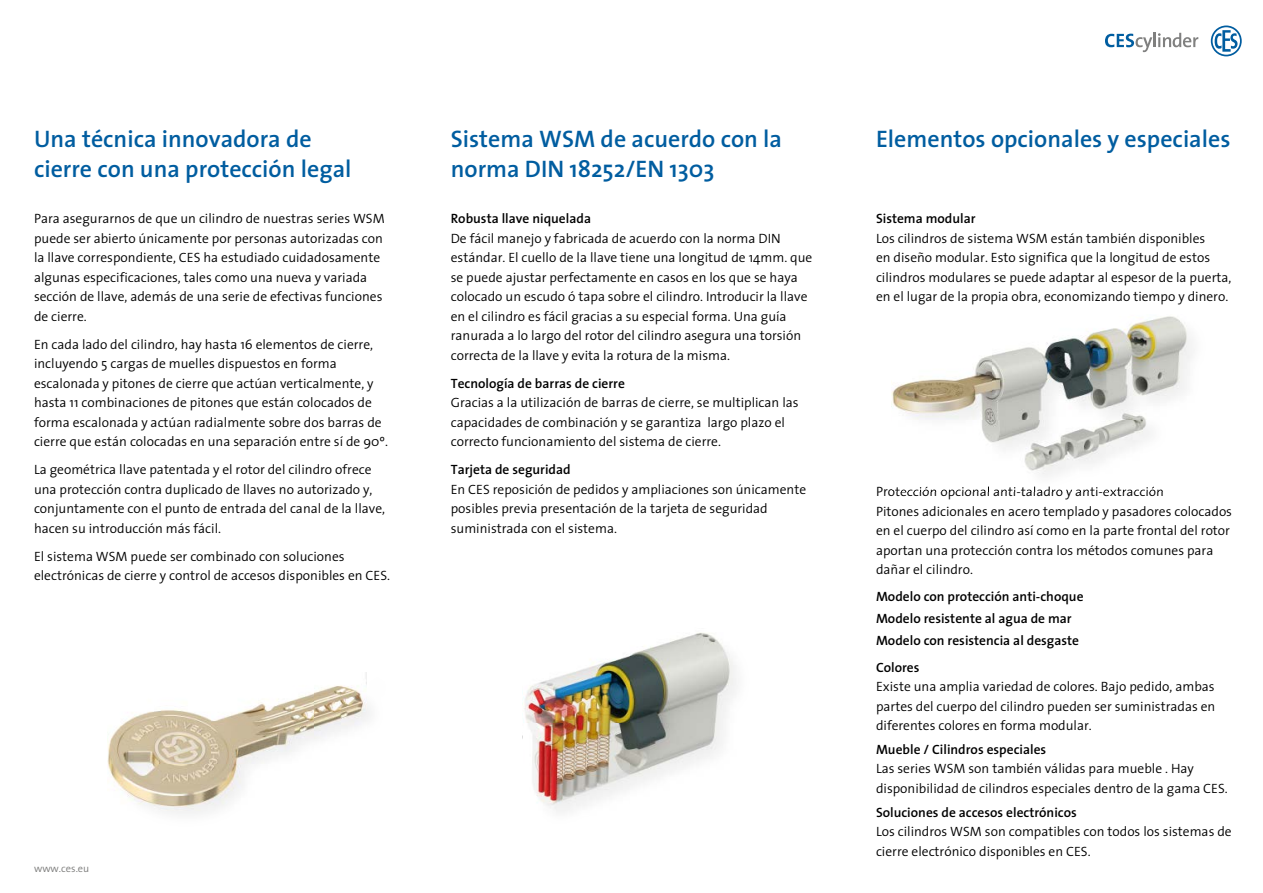
<style>
.page{position:relative;width:1263px;height:893px;background:#fff}
.page>*{position:absolute;margin:0;border:0;box-sizing:border-box;transform-origin:0 0}
.t1{font:600 24px/30px "The Sans";color:#005da0}
.t2{font:300 13.5px/19.5px "The Sans";color:#000}
.t3{font:600 13.5px/22.2px "The Sans";color:#000}
.t4{font:300 10.5px "The Sans";color:#7b7b7a}
</style>
<div class="page">
<svg style="left:1105px;top:34px;width:47px;height:18px"></svg>
<hr style="left:1153px;top:33px;width:3px;height:14px;background:#80807f">
<svg style="left:1158px;top:33px;width:40px;height:14px"></svg>
<svg style="left:1211px;top:26px;width:31px;height:30px"></svg>
<img style="left:892px;top:487px;width:271px;height:5px">
<img style="left:892px;top:316px;width:300px;height:157px">
<img style="left:107px;top:672px;width:260px;height:138px">
<img style="left:524px;top:632px;width:212px;height:180px">
<h1 class="t1" style="left:34px;top:123px;width:319px">Una técnica innovadora de cierre con una protección legal</h1>
<h1 class="t1" style="left:451px;top:123px;width:333px">Sistema WSM de acuerdo con la norma DIN 18252/EN 1303</h1>
<h1 class="t1" style="left:876px;top:123px;width:356px">Elementos opcionales y especiales</h1>
<p class="t2" style="left:34px;top:209px;width:352px">Para asegurarnos de que un cilindro de nuestras series WSM puede ser abierto únicamente por personas autorizadas con la llave correspondiente, CES ha estudiado cuidadosamente algunas especificaciones, tales como una nueva y variada sección de llave, además de una serie de efectivas funciones de cierre.</p>
<p class="t2" style="left:34px;top:334px;width:356px">En cada lado del cilindro, hay hasta 16 elementos de cierre, incluyendo 5 cargas de muelles dispuestos en forma escalonada y pitones de cierre que actúan verticalmente, y hasta 11 combinaciones de pitones que están colocados de forma escalonada y actúan radialmente sobre dos barras de cierre que están colocadas en una separación entre sí de 90º.</p>
<p class="t2" style="left:34px;top:460px;width:353px">La geométrica llave patentada y el rotor del cilindro ofrece una protección contra duplicado de llaves no autorizado y, conjuntamente con el punto de entrada del canal de la llave, hacen su introducción más fácil.</p>
<p class="t2" style="left:34px;top:546px;width:358px">El sistema WSM puede ser combinado con soluciones electrónicas de cierre y control de accesos disponibles en CES.</p>
<p class="t3" style="left:451px;top:207px;width:142px">Robusta llave niquelada</p>
<p class="t2" style="left:451px;top:228px;width:363px">De fácil manejo y fabricada de acuerdo con la norma DIN estándar. El cuello de la llave tiene una longitud de 14mm. que se puede ajustar perfectamente en casos en los que se haya colocado un escudo ó tapa sobre el cilindro. Introducir la llave en el cilindro es fácil gracias a su especial forma. Una guía ranurada a lo largo del rotor del cilindro asegura una torsión correcta de la llave y evita la rotura de la misma.</p>
<p class="t3" style="left:451px;top:372px;width:176px">Tecnología de barras de cierre</p>
<p class="t2" style="left:451px;top:393px;width:349px">Gracias a la utilización de barras de cierre, se multiplican las capacidades de combinación y se garantiza largo plazo el correcto funcionamiento del sistema de cierre.</p>
<p class="t3" style="left:451px;top:458px;width:121px">Tarjeta de seguridad</p>
<p class="t2" style="left:451px;top:479px;width:357px">En CES reposición de pedidos y ampliaciones son únicamente posibles previa presentación de la tarjeta de seguridad suministrada con el sistema.</p>
<p class="t4" style="left:34px;top:860px;width:57px">www.ces.eu</p>
<p class="t3" style="left:876px;top:207px;width:101px">Sistema modular</p>
<p class="t2" style="left:876px;top:228px;width:357px">Los cilindros de sistema WSM están también disponibles<br>en diseño modular. Esto significa que la longitud de estos cilindros modulares se puede adaptar al espesor de la puerta, en el lugar de la propia obra, economizando tiempo y dinero.</p>
<p class="t2" style="left:876px;top:481px;width:358px">Protección opcional anti-taladro y anti-extracción<br>Pitones adicionales en acero templado y pasadores colocados en el cuerpo del cilindro así como en la parte frontal del rotor aportan una protección contra los métodos comunes para dañar el cilindro.</p>
<p class="t3" style="left:876px;top:585px;width:209px">Modelo con protección anti-choque<br>Modelo resistente al agua de mar<br>Modelo con resistencia al desgaste</p>
<p class="t3" style="left:876px;top:656px;width:45px">Colores</p>
<p class="t2" style="left:876px;top:676px;width:341px;text-align:justify">Existe una amplia variedad de colores. Bajo pedido, ambas partes del cuerpo del cilindro pueden ser suministradas en diferentes colores en forma modular.</p>
<p class="t3" style="left:876px;top:738px;width:172px">Mueble / Cilindros especiales</p>
<p class="t2" style="left:876px;top:759px;width:353px">Las series WSM son también válidas para mueble . Hay disponibilidad de cilindros especiales dentro de la gama CES.</p>
<p class="t3" style="left:876px;top:801px;width:202px">Soluciones de accesos electrónicos</p>
<p class="t2" style="left:876px;top:821px;width:357px">Los cilindros WSM son compatibles con todos los sistemas de cierre electrónico disponibles en CES.</p>
</div>
